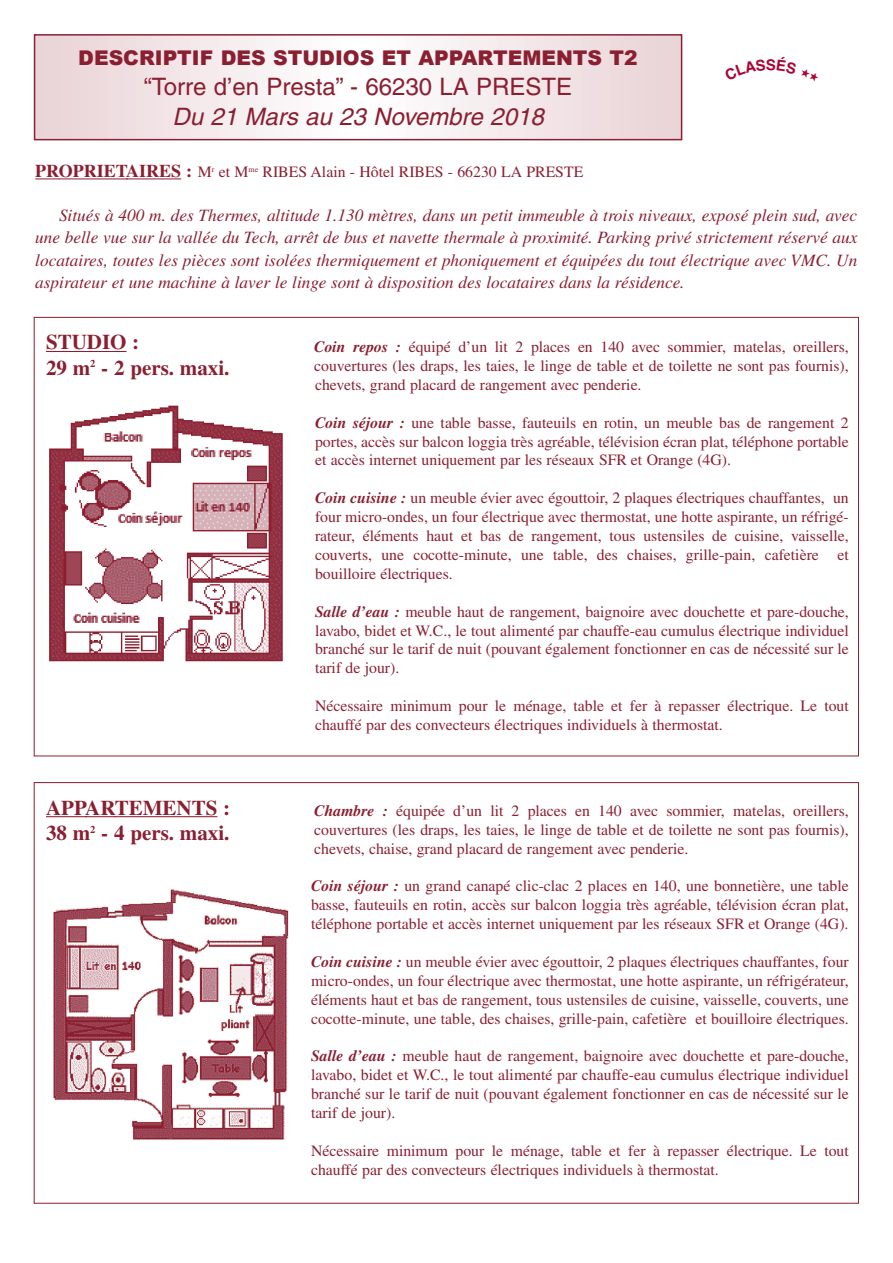
<style>
.page{position:relative;width:893px;height:1263px;background:#fff}
.page>*{position:absolute;margin:0;border:0;box-sizing:border-box;transform-origin:0 0}
.t1{font:24px "Helvetica";color:#8a1f31}
.t2{font:italic 24px "Helvetica";color:#8a1f31}
.t3{font:700 21px/25.2px "Times";color:#8a1f31}
.t4{font:900 20.25px "Arial";color:#8a1f31}
.t5{font:italic 17.25px/22.5px "Times";color:#8a1f31;text-align:justify}
.t6{font:15.75px/18.9px "Times";color:#8a1f31;text-align:justify}
.s1{font-weight:700;font-size:18px}
.s2{font-weight:700;font-style:italic}
</style>
<div class="page">
<svg style="left:35px;top:178px;width:24px;height:1px"></svg>
<hr style="left:59px;top:178px;width:69px;height:1px;background:#8a1f31">
<hr style="left:126px;top:178px;width:55px;height:1px;background:#8a1f31">
<div style="left:43px;top:35px;width:630px;height:105px;background:#ead5d9"></div>
<div style="left:80px;top:35px;width:556px;height:105px;background:#ecd9dc"></div>
<div style="left:108px;top:35px;width:500px;height:105px;background:#efdde0"></div>
<div style="left:136px;top:35px;width:444px;height:105px;background:#f0e1e3"></div>
<div style="left:163px;top:35px;width:390px;height:105px;background:#f2e4e7"></div>
<div style="left:191px;top:35px;width:334px;height:105px;background:#f4e9eb"></div>
<div style="left:219px;top:35px;width:278px;height:105px;background:#f5edee"></div>
<div style="left:247px;top:35px;width:222px;height:105px;background:#f6f0f2"></div>
<div style="left:275px;top:35px;width:166px;height:105px;background:#f8f5f6"></div>
<div style="left:302px;top:35px;width:112px;height:105px;background:#fcf8f9"></div>
<div style="left:330px;top:35px;width:56px;height:105px;background:#fefdfd"></div>
<div style="left:34px;top:34px;width:648px;height:106px;border:2px solid #8a1f31"></div>
<img style="left:49px;top:405px;width:234px;height:257px">
<hr style="left:46px;top:351px;width:81px;height:1px;background:#8a1f31">
<img style="left:52px;top:889px;width:237px;height:251px">
<hr style="left:46px;top:816px;width:41px;height:1px;background:#8a1f31">
<hr style="left:85px;top:816px;width:31px;height:1px;background:#8a1f31">
<hr style="left:115px;top:816px;width:102px;height:1px;background:#8a1f31">
<p class="t4" style="left:78px;top:42px;width:561px">DESCRIPTIF DES STUDIOS ET APPARTEMENTS T2</p>
<h1 class="t1" style="left:144px;top:77px;width:430px">“Torre d’en Presta” - 66230 LA PRESTE</h1>
<h1 class="t2" style="left:172px;top:107px;width:377px">Du 21 Mars au 23 Novembre 2018</h1>
<p class="t6" style="left:35px;top:164px;width:549px"><span class="s1">PROPRIETAIRES :</span> M<sup>r</sup> et M<sup>me</sup> RIBES Alain - Hôtel RIBES - 66230 LA PRESTE</p>
<p class="t5" style="left:35px;top:205px;width:823px;text-indent:24px">Situés à 400 m. des Thermes, altitude 1.130 mètres, dans un petit immeuble à trois niveaux, exposé plein sud, avec une belle vue sur la vallée du Tech, arrêt de bus et navette thermale à proximité. Parking privé strictement réservé aux locataires, toutes les pièces sont isolées thermiquement et phoniquement et équipées du tout électrique avec VMC. Un aspirateur et une machine à laver le linge sont à disposition des locataires dans la résidence.</p>
<h2 class="t3" style="left:46px;top:332px;width:185px">STUDIO :<br>29 m<sup>2</sup> - 2 pers. maxi.</h2>
<h2 class="t3" style="left:46px;top:797px;width:186px">APPARTEMENTS :<br>38 m<sup>2</sup> - 4 pers. maxi.</h2>
<p class="t6" style="left:314px;top:339px;width:536px"><span class="s2">Coin repos :</span> équipé d’un lit 2 places en 140 avec sommier, matelas, oreillers, couvertures (les draps, les taies, le linge de table et de toilette ne sont pas fournis), chevets, grand placard de rangement avec penderie.</p>
<p class="t6" style="left:315px;top:414px;width:535px"><span class="s2">Coin séjour :</span> une table basse, fauteuils en rotin, un meuble bas de rangement 2 portes, accès sur balcon loggia très agréable, télévision écran plat, téléphone portable et accès internet uniquement par les réseaux SFR et Orange (4G).</p>
<p class="t6" style="left:315px;top:490px;width:535px"><span class="s2">Coin cuisine :</span> un meuble évier avec égouttoir, 2 plaques électriques chauffantes, un four micro-ondes, un four électrique avec thermostat, une hotte aspirante, un réfrigé&shy;rateur, éléments haut et bas de rangement, tous ustensiles de cuisine, vaisselle, couverts, une cocotte-minute, une table, des chaises, grille-pain, cafetière et bouilloire électriques.</p>
<p class="t6" style="left:315px;top:603px;width:535px"><span class="s2">Salle d’eau :</span> meuble haut de rangement, baignoire avec douchette et pare-douche, lavabo, bidet et W.C., le tout alimenté par chauffe-eau cumulus électrique individuel branché sur le tarif de nuit (pouvant également fonctionner en cas de nécessité sur le tarif de jour).</p>
<p class="t6" style="left:315px;top:698px;width:535px">Nécessaire minimum pour le ménage, table et fer à repasser électrique. Le tout chauffé par des convecteurs électriques individuels à thermostat.</p>
<p class="t6" style="left:314px;top:802px;width:536px"><span class="s2">Chambre :</span> équipée d’un lit 2 places en 140 avec sommier, matelas, oreillers, couvertures (les draps, les taies, le linge de table et de toilette ne sont pas fournis), chevets, chaise, grand placard de rangement avec penderie.</p>
<p class="t6" style="left:311px;top:878px;width:539px"><span class="s2">Coin séjour :</span> un grand canapé clic-clac 2 places en 140, une bonnetière, une table basse, fauteuils en rotin, accès sur balcon loggia très agréable, télévision écran plat, téléphone portable et accès internet uniquement par les réseaux SFR et Orange (4G).</p>
<p class="t6" style="left:311px;top:954px;width:539px"><span class="s2">Coin cuisine :</span> un meuble évier avec égouttoir, 2 plaques électriques chauffantes, four micro-ondes, un four électrique avec thermostat, une hotte aspirante, un réfrigérateur, éléments haut et bas de rangement, tous ustensiles de cuisine, vaisselle, couverts, une cocotte-minute, une table, des chaises, grille-pain, cafetière et bouilloire électriques.</p>
<p class="t6" style="left:311px;top:1048px;width:539px"><span class="s2">Salle d’eau :</span> meuble haut de rangement, baignoire avec douchette et pare-douche, lavabo, bidet et W.C., le tout alimenté par chauffe-eau cumulus électrique individuel branché sur le tarif de nuit (pouvant également fonctionner en cas de nécessité sur le tarif de jour).</p>
<p class="t6" style="left:311px;top:1143px;width:539px">Nécessaire minimum pour le ménage, table et fer à repasser électrique. Le tout chauffé par des convecteurs électriques individuels à thermostat.</p>
</div>
